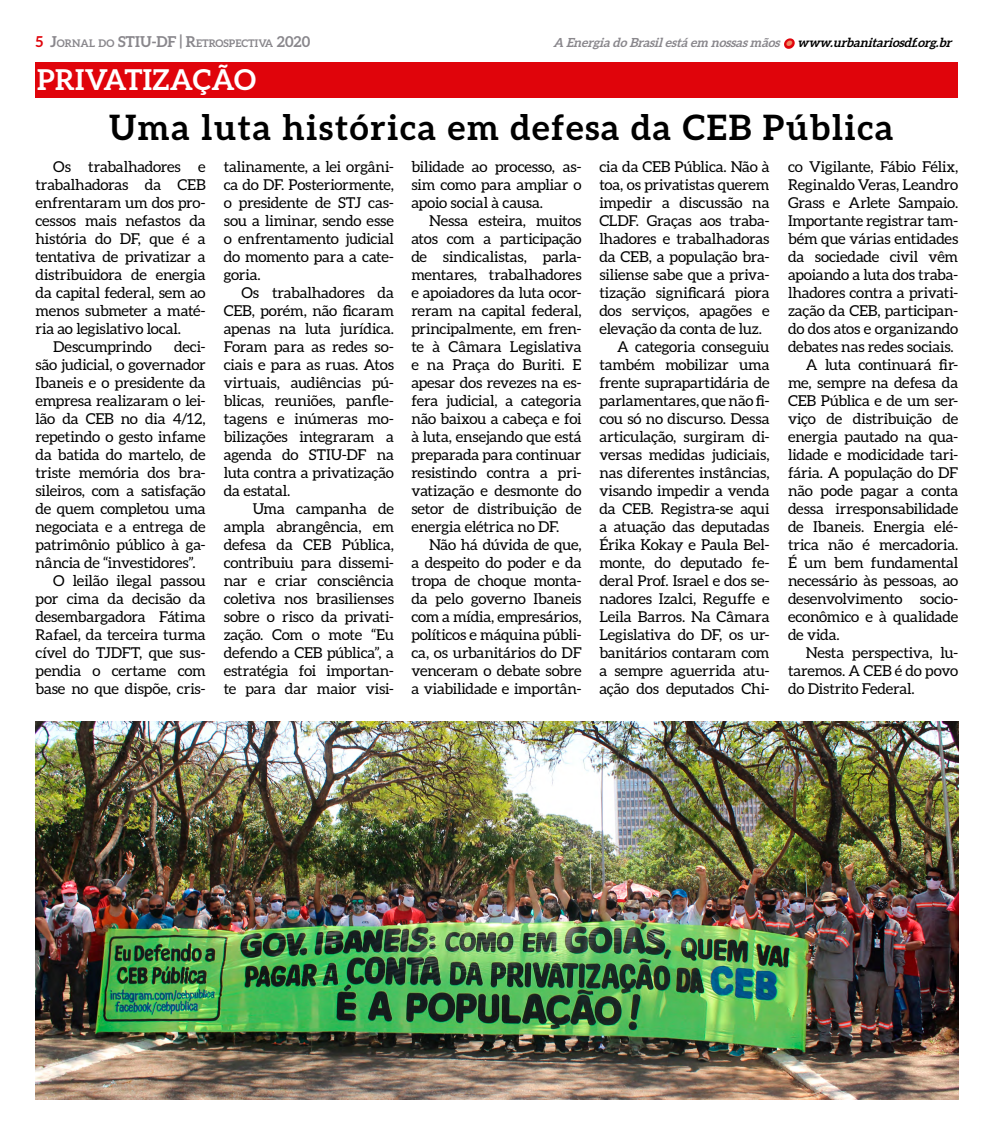
<style>
.page{position:relative;width:993px;height:1134px;background:#fff}
.page>*{position:absolute;margin:0;border:0;box-sizing:border-box;transform-origin:0 0}
.t1{font:700 35px "Aleo";letter-spacing:.05em;color:#000}
.t2{font:700 28.75px "Aleo";letter-spacing:.01em;color:#fff}
.t3{font:15px/18px "Aleo";letter-spacing:-.01em;color:#000;text-align:justify}
.t4{font:italic 700 12.5px "Aleo";color:#89878c}
.t5{font:700 10.5px "Aleo";color:#89878c}
.s1{font-size:15px;color:#e0040b}
.s2{font-size:15px}
.s3{color:#ed8a66}
.s4{color:#000}
</style>
<div class="page">
<svg style="left:784px;top:38px;width:11px;height:11px"></svg>
<div style="left:36px;top:62px;width:921px;height:36px;background:#e0040b"></div>
<img style="left:35px;top:722px;width:922px;height:377px">
<p class="t5" style="left:36px;top:37px;width:276px"><span class="s1">5</span> <span class="s2">J</span>ORNAL DO <span class="s2">STIU-DF | R</span>ETROSPECTIVA <span class="s2">2020</span></p>
<p class="t4" style="left:553px;top:36px;width:403px">A EnergiadoBrasilestáem nossasmãos <span class="s3">•</span> <span class="s4">www.urbanitariosdf.org.br</span></p>
<h2 class="t2" style="left:37px;top:63px;width:220px">PRIVATIZAÇÃO</h2>
<h1 class="t1" style="left:109px;top:107px;width:785px">Uma luta histórica em defesa da CEB Pública</h1>
<p class="t3" style="left:411px;top:158px;width:172px">bilidade ao processo, as&shy;sim como para ampliar o apoio social à causa.</p>
<p class="t3" style="left:411px;top:212px;width:172px;text-indent:18px">Nessa esteira, muitos atos com a participação de sindicalistas, parla&shy;mentares, trabalhadores e apoiadores da luta ocor&shy;reram na capital federal, principalmente, em fren&shy;te à Câmara Legislativa e na Praça do Buriti. E apesar dos revezes na es&shy;fera judicial, a categoria não baixou a cabeça e foi à luta, ensejando que está preparada para continuar resistindo contra a pri&shy;vatização e desmonte do setor de distribuição de energia elétrica no DF.</p>
<p class="t3" style="left:411px;top:536px;width:172px;text-indent:18px">Não há dúvida de que, a despeito do poder e da tropa de choque monta&shy;da pelo governo Ibaneis com a mídia, empresários, políticos e máquina públi&shy;ca, os urbanitários do DF venceram o debate sobre a viabilidade e importân-</p>
<p class="t3" style="left:53px;top:158px;width:154px">Os trabalhadores e</p>
<p class="t3" style="left:35px;top:176px;width:172px">trabalhadoras da CEB</p>
<p class="t3" style="left:35px;top:194px;width:172px">enfrentaram um dos pro-</p>
<p class="t3" style="left:35px;top:212px;width:172px">cessos mais nefastos da</p>
<p class="t3" style="left:35px;top:230px;width:172px">história do DF, que é a</p>
<p class="t3" style="left:35px;top:248px;width:172px">tentativa de privatizar a</p>
<p class="t3" style="left:35px;top:266px;width:172px">distribuidora de energia</p>
<p class="t3" style="left:35px;top:284px;width:172px">da capital federal, sem ao</p>
<p class="t3" style="left:35px;top:302px;width:172px">menos submeter a maté-</p>
<p class="t3" style="left:35px;top:320px;width:147px">ria ao legislativo local.</p>
<p class="t3" style="left:53px;top:338px;width:100px">Descumprindo</p>
<p class="t3" style="left:174px;top:338px;width:33px">deci-</p>
<p class="t3" style="left:35px;top:356px;width:172px">são judicial, o governador</p>
<p class="t3" style="left:35px;top:374px;width:172px">Ibaneis e o presidente da</p>
<p class="t3" style="left:35px;top:392px;width:172px">empresa realizaram o lei-</p>
<p class="t3" style="left:35px;top:410px;width:172px">lão da CEB no dia 4/12,</p>
<p class="t3" style="left:35px;top:428px;width:172px">repetindo o gesto infame</p>
<p class="t3" style="left:35px;top:446px;width:172px">da batida do martelo, de</p>
<p class="t3" style="left:35px;top:464px;width:172px">triste memória dos bra-</p>
<p class="t3" style="left:35px;top:482px;width:172px">sileiros, com a satisfação</p>
<p class="t3" style="left:35px;top:500px;width:172px">de quem completou uma</p>
<p class="t3" style="left:35px;top:518px;width:172px">negociata e a entrega de</p>
<p class="t3" style="left:35px;top:536px;width:172px">patrimônio público à ga-</p>
<p class="t3" style="left:35px;top:554px;width:161px">nância de “investidores”.</p>
<p class="t3" style="left:53px;top:572px;width:154px">O leilão ilegal passou</p>
<p class="t3" style="left:35px;top:590px;width:172px">por cima da decisão da</p>
<p class="t3" style="left:35px;top:608px;width:172px">desembargadora Fátima</p>
<p class="t3" style="left:35px;top:626px;width:172px">Rafael, da terceira turma</p>
<p class="t3" style="left:35px;top:644px;width:172px">cível do TJDFT, que sus-</p>
<p class="t3" style="left:35px;top:662px;width:172px">pendia o certame com</p>
<p class="t3" style="left:35px;top:680px;width:172px">base no que dispõe, cris-</p>
<p class="t3" style="left:599px;top:158px;width:172px">cia da CEB Pública. Não à</p>
<p class="t3" style="left:599px;top:176px;width:172px">toa, os privatistas querem</p>
<p class="t3" style="left:599px;top:194px;width:172px">impedir a discussão na</p>
<p class="t3" style="left:599px;top:212px;width:172px">CLDF. Graças aos traba-</p>
<p class="t3" style="left:599px;top:230px;width:172px">lhadores e trabalhadoras</p>
<p class="t3" style="left:599px;top:248px;width:172px">da CEB, a população bra-</p>
<p class="t3" style="left:599px;top:266px;width:172px">siliense sabe que a priva-</p>
<p class="t3" style="left:599px;top:284px;width:172px">tização significará piora</p>
<p class="t3" style="left:599px;top:302px;width:172px">dos serviços, apagões e</p>
<p class="t3" style="left:599px;top:320px;width:164px">elevação da conta de luz.</p>
<p class="t3" style="left:617px;top:338px;width:154px">A categoria conseguiu</p>
<p class="t3" style="left:599px;top:356px;width:172px">também mobilizar uma</p>
<p class="t3" style="left:599px;top:374px;width:172px">frente suprapartidária de</p>
<p class="t3" style="left:599px;top:392px;width:172px">parlamentares, que não fi-</p>
<p class="t3" style="left:599px;top:410px;width:172px">cou só no discurso. Dessa</p>
<p class="t3" style="left:599px;top:428px;width:172px">articulação, surgiram di-</p>
<p class="t3" style="left:599px;top:446px;width:172px">versas medidas judiciais,</p>
<p class="t3" style="left:599px;top:464px;width:172px">nas diferentes instâncias,</p>
<p class="t3" style="left:599px;top:482px;width:172px">visando impedir a venda</p>
<p class="t3" style="left:599px;top:500px;width:172px">da CEB. Registra-se aqui</p>
<p class="t3" style="left:599px;top:518px;width:172px">a atuação das deputadas</p>
<p class="t3" style="left:599px;top:536px;width:172px">Érika Kokay e Paula Bel-</p>
<p class="t3" style="left:599px;top:554px;width:172px">monte, do deputado fe-</p>
<p class="t3" style="left:599px;top:572px;width:172px">deral Prof. Israel e dos se-</p>
<p class="t3" style="left:599px;top:590px;width:172px">nadores Izalci, Reguffe e</p>
<p class="t3" style="left:599px;top:608px;width:172px">Leila Barros. Na Câmara</p>
<p class="t3" style="left:599px;top:626px;width:172px">Legislativa do DF, os ur-</p>
<p class="t3" style="left:599px;top:644px;width:172px">banitários contaram com</p>
<p class="t3" style="left:599px;top:662px;width:172px">a sempre aguerrida atu-</p>
<p class="t3" style="left:599px;top:680px;width:172px">ação dos deputados Chi-</p>
<p class="t3" style="left:224px;top:158px;width:172px">talinamente, a lei orgâni&shy;ca do DF. Posteriormente, o presidente de STJ cas&shy;sou a liminar, sendo esse o enfrentamento judicial do momento para a cate&shy;goria.</p>
<p class="t3" style="left:224px;top:284px;width:172px;text-indent:18px">Os trabalhadores da CEB, porém, não ficaram apenas na luta jurídica.<br>Foram para as redes so&shy;ciais e para as ruas. Atos virtuais, audiências pú&shy;blicas, reuniões, panfle&shy;tagens e inúmeras mo&shy;bilizações integraram a agenda do STIU-DF na luta contra a privatização da estatal.</p>
<p class="t3" style="left:224px;top:500px;width:172px;text-indent:29px">Uma campanha de ampla abrangência, em defesa da CEB Pública, contribuiu para dissemi&shy;nar e criar consciência coletiva nos brasilienses sobre o risco da privati&shy;zação. Com o mote “Eu defendo a CEB pública”, a estratégia foi importan&shy;te para dar maior visi-</p>
<p class="t3" style="left:787px;top:158px;width:172px">co Vigilante, Fábio Félix,</p>
<p class="t3" style="left:787px;top:176px;width:172px">Reginaldo Veras, Leandro</p>
<p class="t3" style="left:787px;top:194px;width:172px">Grass e Arlete Sampaio.</p>
<p class="t3" style="left:787px;top:212px;width:172px">Importante registrar tam-</p>
<p class="t3" style="left:787px;top:230px;width:172px">bém que várias entidades</p>
<p class="t3" style="left:787px;top:248px;width:172px">da sociedade civil vêm</p>
<p class="t3" style="left:787px;top:266px;width:172px">apoiando a luta dos traba-</p>
<p class="t3" style="left:787px;top:284px;width:172px">lhadores contra a privati-</p>
<p class="t3" style="left:787px;top:302px;width:172px">zação da CEB, participan-</p>
<p class="t3" style="left:787px;top:320px;width:172px">do dos atos e organizando</p>
<p class="t3" style="left:787px;top:338px;width:167px">debates nas redes sociais.</p>
<p class="t3" style="left:805px;top:356px;width:154px">A luta continuará fir-</p>
<p class="t3" style="left:787px;top:374px;width:172px">me, sempre na defesa da</p>
<p class="t3" style="left:787px;top:392px;width:172px">CEB Pública e de um ser-</p>
<p class="t3" style="left:787px;top:410px;width:172px">viço de distribuição de</p>
<p class="t3" style="left:787px;top:428px;width:172px">energia pautado na qua-</p>
<p class="t3" style="left:787px;top:446px;width:172px">lidade e modicidade tari-</p>
<p class="t3" style="left:787px;top:464px;width:172px">fária. A população do DF</p>
<p class="t3" style="left:787px;top:482px;width:172px">não pode pagar a conta</p>
<p class="t3" style="left:787px;top:500px;width:172px">dessa irresponsabilidade</p>
<p class="t3" style="left:787px;top:518px;width:172px">de Ibaneis. Energia elé-</p>
<p class="t3" style="left:787px;top:536px;width:172px">trica não é mercadoria.</p>
<p class="t3" style="left:787px;top:554px;width:172px">É um bem fundamental</p>
<p class="t3" style="left:787px;top:572px;width:172px">necessário às pessoas, ao</p>
<p class="t3" style="left:787px;top:590px;width:172px">desenvolvimento socio-</p>
<p class="t3" style="left:787px;top:608px;width:172px">econômico e à qualidade</p>
<p class="t3" style="left:787px;top:626px;width:53px">de vida.</p>
<p class="t3" style="left:805px;top:644px;width:154px">Nesta perspectiva, lu-</p>
<p class="t3" style="left:787px;top:662px;width:172px">taremos. A CEB é do povo</p>
<p class="t3" style="left:787px;top:680px;width:128px">do Distrito Federal.</p>
</div>
